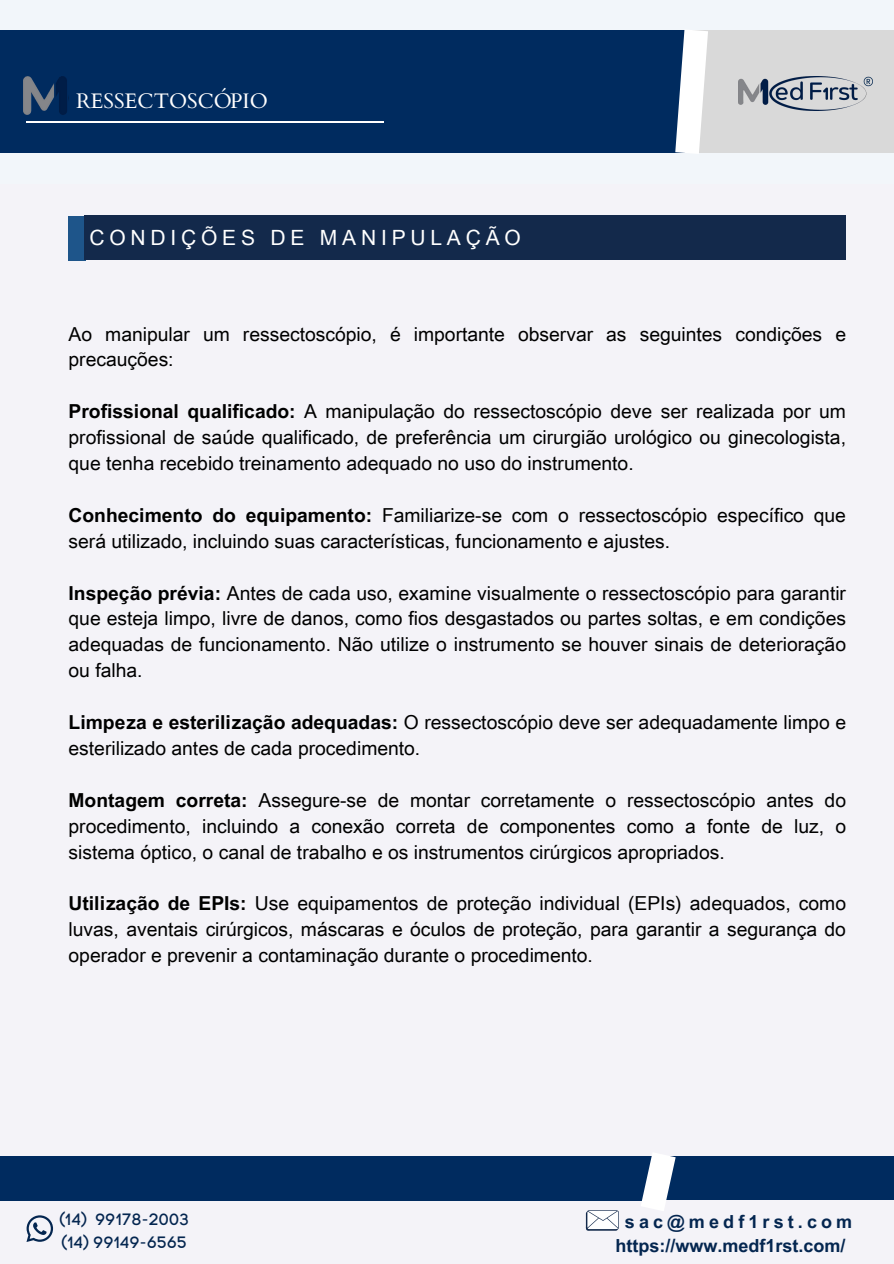
<style>
.page{position:relative;width:894px;height:1264px;background:#fff}
.page>*{position:absolute;margin:0;border:0;box-sizing:border-box;transform-origin:0 0}
.t1{font:21px "Arial Unicode MS";letter-spacing:.23em;color:#fff}
.t2{font:21px "Cardo";color:#fff}
.t3{font:19.35px/26px "Arial Unicode MS";color:#000;text-align:justify}
.t4{font:700 18px "Arial Unicode MS";color:#042650}
.t5{font:700 18px "Arial Unicode MS";letter-spacing:.23em;color:#042650}
.t6{font:16.35px "Code Pro Normal LC";color:#042650}
.s1{font-weight:700}
</style>
<div class="page">
<div style="left:0;top:0;width:893px;height:1263px;background:#f4f3f8"></div>
<div style="left:0;top:30px;width:694px;height:123px;background:#002b5f"></div>
<div style="left:0;top:1156px;width:656px;height:45px;background:#002b5f"></div>
<div style="left:653px;top:1156px;width:240px;height:44px;background:#002b5f"></div>
<div style="left:685px;top:30px;width:208px;height:123px;background:#d9d9d9"></div>
<svg style="left:675px;top:30px;width:33px;height:123px"></svg>
<svg style="left:641px;top:1153px;width:35px;height:58px"></svg>
<svg style="left:26px;top:1215px;width:27px;height:26px"></svg>
<svg style="left:585px;top:1210px;width:33px;height:20px"></svg>
<img style="left:738px;top:76px;width:134px;height:34px">
<img style="left:23px;top:76px;width:44px;height:39px">
<hr style="left:26px;top:121px;width:357px;height:1px;background:#fff">
<div style="left:68px;top:216px;width:18px;height:44px;background:#1e558a"></div>
<div style="left:84px;top:216px;width:761px;height:44px;background:#13294b"></div>
<h1 class="t2" style="left:76px;top:87px;width:193px">RESSECTOSCÓPIO</h1>
<p class="t1" style="left:89px;top:222px;width:432px">CONDIÇÕES DE MANIPULAÇÃO</p>
<h2 class="t3" style="left:69px;top:320px;width:778px">Ao manipular um ressectoscópio, é importante observar as seguintes condições e precauções:</h2>
<h2 class="t3" style="left:69px;top:397px;width:778px"><span class="s1">Profissional qualificado:</span> A manipulação do ressectoscópio deve ser realizada por um profissional de saúde qualificado, de preferência um cirurgião urológico ou ginecologista, que tenha recebido treinamento adequado no uso do instrumento.</h2>
<h2 class="t3" style="left:69px;top:501px;width:778px"><span class="s1">Conhecimento do equipamento:</span> Familiarize-se com o ressectoscópio específico que será utilizado, incluindo suas características, funcionamento e ajustes.</h2>
<h2 class="t3" style="left:69px;top:579px;width:778px"><span class="s1">Inspeção prévia:</span> Antes de cada uso, examine visualmente o ressectoscópio para garantir que esteja limpo, livre de danos, como fios desgastados ou partes soltas, e em condições adequadas de funcionamento. Não utilize o instrumento se houver sinais de deterioração ou falha.</h2>
<h2 class="t3" style="left:69px;top:708px;width:778px"><span class="s1">Limpeza e esterilização adequadas:</span> O ressectoscópio deve ser adequadamente limpo e esterilizado antes de cada procedimento.</h2>
<h2 class="t3" style="left:69px;top:786px;width:778px"><span class="s1">Montagem correta:</span> Assegure-se de montar corretamente o ressectoscópio antes do procedimento, incluindo a conexão correta de componentes como a fonte de luz, o sistema óptico, o canal de trabalho e os instrumentos cirúrgicos apropriados.</h2>
<p class="t3" style="left:69px;top:889px;width:778px"><span class="s1">Utilização de EPIs:</span> Use equipamentos de proteção individual (EPIs) adequados, como luvas, aventais cirúrgicos, máscaras e óculos de proteção, para garantir a segurança do operador e prevenir a contaminação durante o procedimento.</p>
<h1 class="t6" style="left:59px;top:1209px;width:131px">(14) 99178-2003</h1>
<h2 class="t6" style="left:62px;top:1232px;width:127px">(14) 99149-6565</h2>
<p class="t5" style="left:624px;top:1208px;width:229px">sac@medf1rst.com</p>
<p class="t4" style="left:615px;top:1232px;width:231px">https://www.medf1rst.com/</p>
</div>
